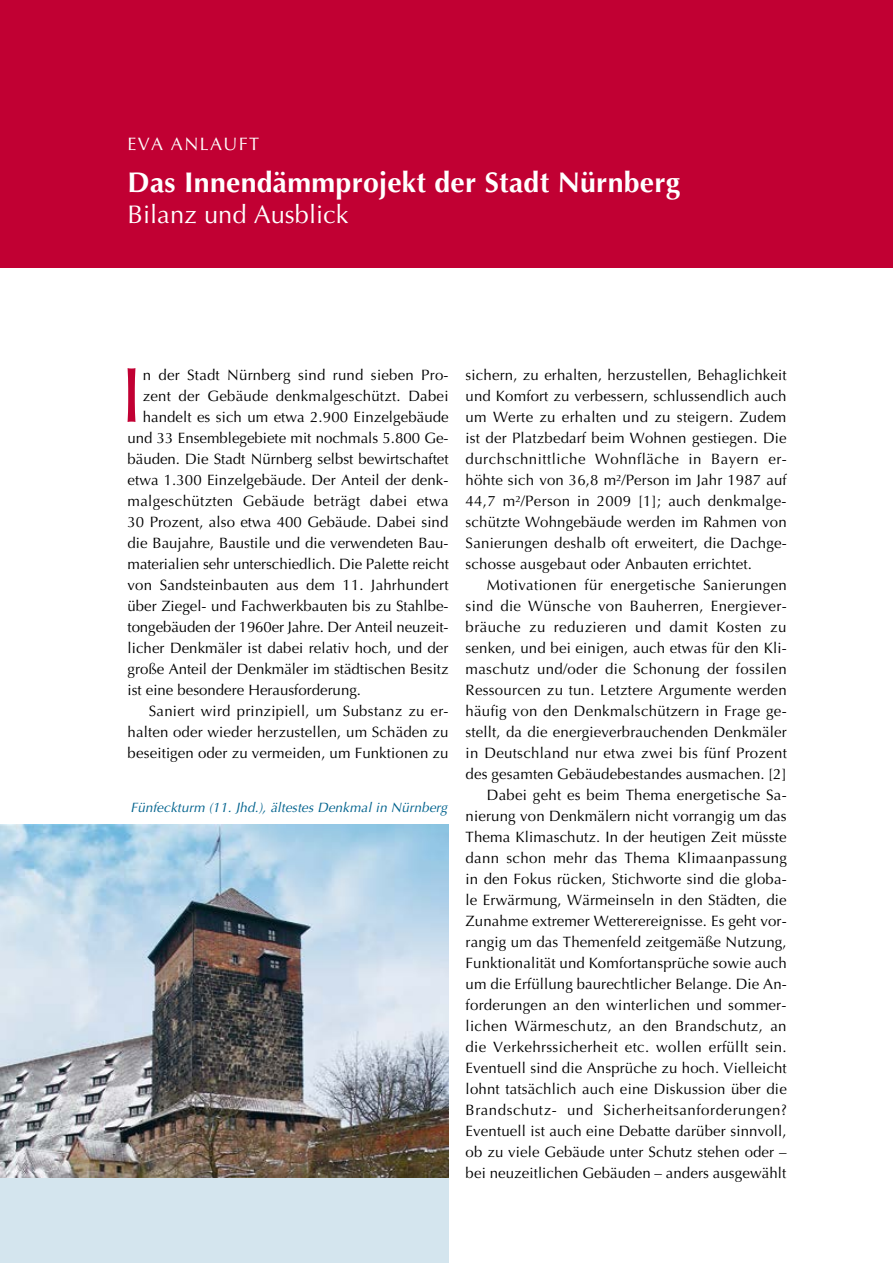
<style>
.page{position:relative;width:893px;height:1263px;background:#fff}
.page>*{position:absolute;margin:0;border:0;box-sizing:border-box;transform-origin:0 0}
.t1{font:78px "Optima CE";color:#c10033}
.t2{font:700 28.5px "Optima CE";letter-spacing:.01em;color:#fff}
.t3{font:25.5px "Optima CE";color:#fff}
.t4{font:18px "Optima CE";color:#fff}
.t5{font:15px/21px "Optima CE";letter-spacing:.01em;color:#000;text-align:justify}
.t6{font:15px "Optima CE";letter-spacing:.035em;color:#000}
.t7{font:15px "Optima CE";letter-spacing:.03em;color:#000}
.t8{font:italic 13.5px "Optima CE";letter-spacing:.01em;color:#00628d}
</style>
<div class="page">
<div style="left:0;top:1178px;width:449px;height:85px;background:#d4e5ee"></div>
<div style="left:0;top:0;width:893px;height:268px;background:#c10033"></div>
<img style="left:0;top:825px;width:449px;height:353px">
<h1 class="t4" style="left:128px;top:133px;width:133px">EVA ANLAUFT</h1>
<h1 class="t2" style="left:128px;top:164px;width:554px">Das Innendämmprojekt der Stadt Nürnberg</h1>
<h1 class="t3" style="left:128px;top:199px;width:223px">Bilanz und Ausblick</h1>
<p class="t1" style="left:120px;top:348px;width:24px">I</p>
<p class="t5" style="left:143px;top:364px;width:307px">n der Stadt Nürnberg sind rund sieben Pro-</p>
<p class="t5" style="left:143px;top:385px;width:307px">zent der Gebäude denkmalgeschützt. Dabei</p>
<p class="t5" style="left:143px;top:406px;width:308px">handelt es sich um etwa 2.900 Einzelgebäude</p>
<p class="t5" style="left:128px;top:427px;width:323px">und 33 Ensemblegebiete mit nochmals 5.800 Ge-</p>
<p class="t5" style="left:128px;top:448px;width:323px">bäuden. Die Stadt Nürnberg selbst bewirtschaftet</p>
<p class="t5" style="left:128px;top:469px;width:322px">etwa 1.300 Einzelgebäude. Der Anteil der denk-</p>
<p class="t5" style="left:128px;top:490px;width:323px">malgeschützten Gebäude beträgt dabei etwa</p>
<p class="t5" style="left:128px;top:511px;width:322px">30 Prozent, also etwa 400 Gebäude. Dabei sind</p>
<p class="t5" style="left:128px;top:532px;width:323px">die Baujahre, Baustile und die verwendeten Bau-</p>
<p class="t5" style="left:128px;top:553px;width:323px">materialien sehr unterschiedlich. Die Palette reicht</p>
<p class="t5" style="left:128px;top:574px;width:323px">von Sandsteinbauten aus dem 11. Jahrhundert</p>
<p class="t5" style="left:128px;top:595px;width:323px">über Ziegel- und Fachwerkbauten bis zu Stahlbe-</p>
<p class="t5" style="left:128px;top:616px;width:323px">tongebäuden der 1960er Jahre. Der Anteil neuzeit-</p>
<p class="t5" style="left:128px;top:637px;width:322px">licher Denkmäler ist dabei relativ hoch, und der</p>
<p class="t5" style="left:128px;top:658px;width:323px">große Anteil der Denkmäler im städtischen Besitz</p>
<p class="t5" style="left:128px;top:679px;width:235px">ist eine besondere Herausforderung.</p>
<p class="t5" style="left:128px;top:700px;width:323px;text-indent:21px">Saniert wird prinzipiell, um Substanz zu er&shy;halten oder wieder herzustellen, um Schäden zu beseitigen oder zu vermeiden, um Funktionen zu</p>
<p class="t8" style="left:131px;top:799px;width:318px">Fünfeckturm (11. Jhd.), ältestes Denkmal in Nürnberg</p>
<p class="t5" style="left:466px;top:364px;width:323px">sichern, zu erhalten, herzustellen, Behaglichkeit</p>
<p class="t5" style="left:466px;top:385px;width:322px">und Komfort zu verbessern, schlussendlich auch</p>
<p class="t5" style="left:466px;top:406px;width:322px">um Werte zu erhalten und zu steigern. Zudem</p>
<p class="t5" style="left:466px;top:427px;width:323px">ist der Platzbedarf beim Wohnen gestiegen. Die</p>
<p class="t6" style="left:466px;top:449px;width:323px">durchschnittliche Wohnfläche in Bayern er-</p>
<p class="t5" style="left:466px;top:469px;width:323px">höhte sich von 36,8 m²/Person im Jahr 1987 auf</p>
<p class="t5" style="left:466px;top:490px;width:322px">44,7 m²/Person in 2009 [1]; auch denkmalge-</p>
<p class="t5" style="left:466px;top:511px;width:323px">schützte Wohngebäude werden im Rahmen von</p>
<p class="t5" style="left:466px;top:532px;width:323px">Sanierungen deshalb oft erweitert, die Dachge-</p>
<p class="t5" style="left:466px;top:553px;width:288px">schosse ausgebaut oder Anbauten errichtet.</p>
<p class="t5" style="left:487px;top:574px;width:301px">Motivationen für energetische Sanierungen</p>
<p class="t5" style="left:466px;top:595px;width:323px">sind die Wünsche von Bauherren, Energiever-</p>
<p class="t7" style="left:466px;top:617px;width:322px">bräuche zu reduzieren und damit Kosten zu</p>
<p class="t5" style="left:466px;top:637px;width:323px">senken, und bei einigen, auch etwas für den Kli-</p>
<p class="t5" style="left:466px;top:658px;width:323px">maschutz und/oder die Schonung der fossilen</p>
<p class="t5" style="left:466px;top:679px;width:323px">Ressourcen zu tun. Letztere Argumente werden</p>
<p class="t5" style="left:466px;top:700px;width:323px">häufig von den Denkmalschützern in Frage ge-</p>
<p class="t5" style="left:466px;top:721px;width:323px">stellt, da die energieverbrauchenden Denkmäler</p>
<p class="t5" style="left:466px;top:742px;width:323px">in Deutschland nur etwa zwei bis fünf Prozent</p>
<p class="t5" style="left:466px;top:763px;width:323px">des gesamten Gebäudebestandes ausmachen. [2]</p>
<p class="t5" style="left:487px;top:784px;width:301px">Dabei geht es beim Thema energetische Sa-</p>
<p class="t5" style="left:466px;top:805px;width:323px">nierung von Denkmälern nicht vorrangig um das</p>
<p class="t5" style="left:466px;top:826px;width:323px">Thema Klimaschutz. In der heutigen Zeit müsste</p>
<p class="t5" style="left:466px;top:847px;width:323px">dann schon mehr das Thema Klimaanpassung</p>
<p class="t5" style="left:466px;top:868px;width:323px">in den Fokus rücken, Stichworte sind die globa-</p>
<p class="t5" style="left:466px;top:889px;width:323px">le Erwärmung, Wärmeinseln in den Städten, die</p>
<p class="t5" style="left:466px;top:910px;width:323px">Zunahme extremer Wetterereignisse. Es geht vor-</p>
<p class="t5" style="left:466px;top:931px;width:323px">rangig um das Themenfeld zeitgemäße Nutzung,</p>
<p class="t5" style="left:466px;top:952px;width:323px">Funktionalität und Komfortansprüche sowie auch</p>
<p class="t5" style="left:466px;top:973px;width:323px">um die Erfüllung baurechtlicher Belange. Die An-</p>
<p class="t5" style="left:466px;top:994px;width:322px">forderungen an den winterlichen und sommer-</p>
<p class="t5" style="left:466px;top:1015px;width:322px">lichen Wärmeschutz, an den Brandschutz, an</p>
<p class="t5" style="left:466px;top:1036px;width:323px">die Verkehrssicherheit etc. wollen erfüllt sein.</p>
<p class="t5" style="left:466px;top:1057px;width:323px">Eventuell sind die Ansprüche zu hoch. Vielleicht</p>
<p class="t5" style="left:466px;top:1078px;width:323px">lohnt tatsächlich auch eine Diskussion über die</p>
<p class="t6" style="left:466px;top:1100px;width:323px">Brandschutz- und Sicherheitsanforderungen?</p>
<p class="t5" style="left:466px;top:1120px;width:323px">Eventuell ist auch eine Debatte darüber sinnvoll,</p>
<p class="t5" style="left:466px;top:1141px;width:323px">ob zu viele Gebäude unter Schutz stehen oder –</p>
<p class="t5" style="left:466px;top:1162px;width:322px">bei neuzeitlichen Gebäuden – anders ausgewählt</p>
</div>
